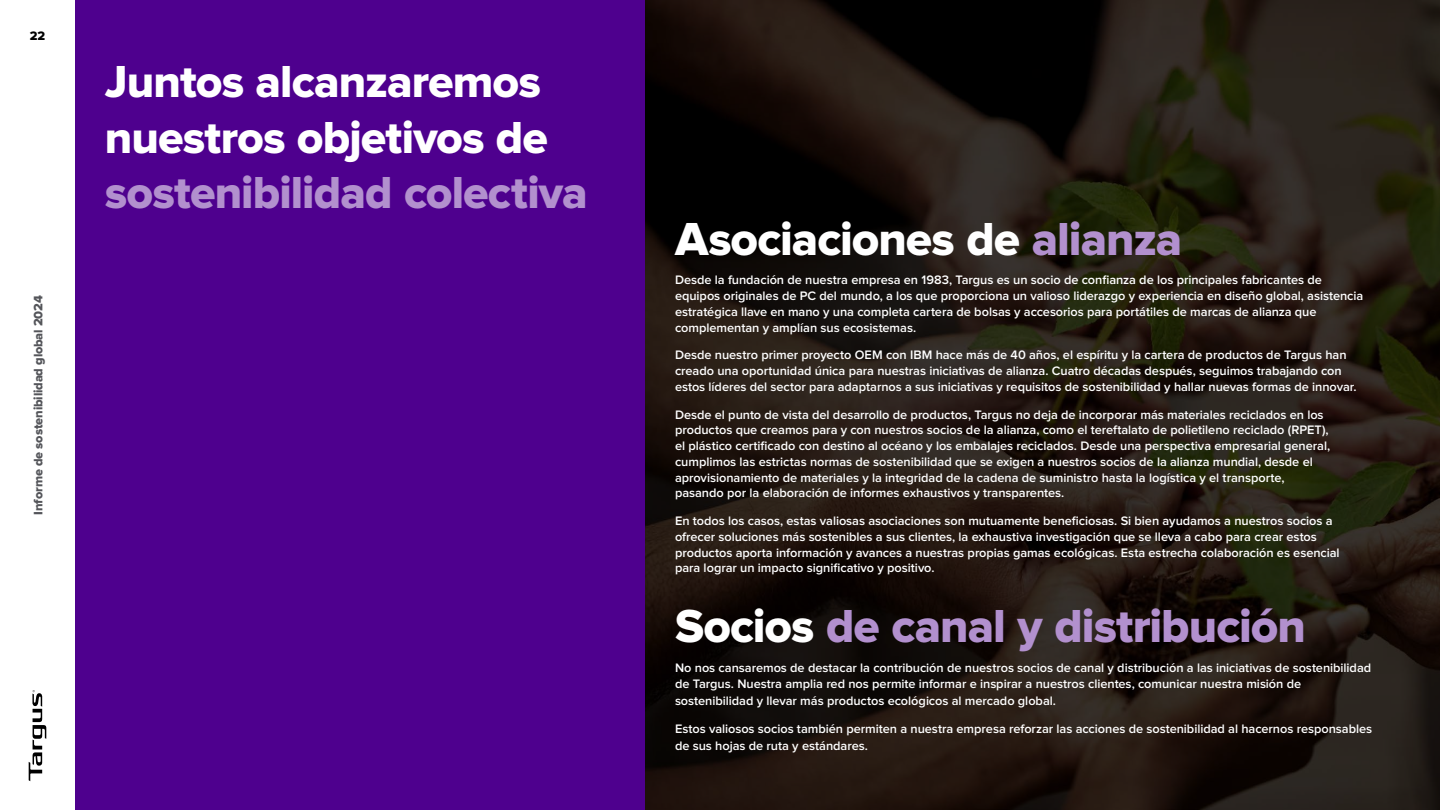
<style>
.page{position:relative;width:1440px;height:810px;background:#fff}
.page>*{position:absolute;margin:0;border:0;box-sizing:border-box;transform-origin:0 0}
.t1{font:48px "Proxima Nova Extrabld";letter-spacing:-.02em;color:#b290ce}
.t2{font:48px "Proxima Nova Extrabld";letter-spacing:-.02em;color:#fff}
.t3{font:46.5px/55.8px "Proxima Nova Extrabld";letter-spacing:-.02em;color:#fff}
.t4{font:46.5px "Proxima Nova Extrabld";letter-spacing:-.02em;color:#b290ce}
.t5{font:600 12.75px/15.8px "Proxima Nova";letter-spacing:-.005em;color:#fff}
.t6{font:12.75px "Proxima Nova Extrabld";letter-spacing:-.01em;color:#54555a}
.t7{font:12.75px "Proxima Nova Extrabld";color:#000}
.s1{color:#b290ce}
.s2{color:#fff}
</style>
<div class="page">
<img style="left:645px;top:0;width:795px;height:810px">
<div style="left:75px;top:0;width:570px;height:810px;background:#4e008e"></div>
<svg style="left:29px;top:690px;width:17px;height:91px"></svg>
<p class="t7" style="left:30px;top:30px;width:17px">22</p>
<p class="t6" style="left:32px;top:515px;width:221px;rotate:-90deg">Informe de sostenibilidad global 2024</p>
<h2 class="t3" style="left:105px;top:55px;width:445px">Juntos alcanzaremos nuestros objetivos de</h2>
<h2 class="t4" style="left:105px;top:172px;width:484px">sostenibilidad colectiva</h2>
<h1 class="t2" style="left:675px;top:217px;width:509px">Asociaciones de <span class="s1">alianza</span></h1>
<p class="t5" style="left:675px;top:273px;width:690px">Desde la fundación de nuestra empresa en 1983, Targus es un socio de confianza de los principales fabricantes de equipos originales de PC del mundo, a los que proporciona un valioso liderazgo y experiencia en diseño global, asistencia estratégica llave en mano y una completa cartera de bolsas y accesorios para portátiles de marcas de alianza que complementan y amplían sus ecosistemas.</p>
<p class="t5" style="left:675px;top:348px;width:683px">Desde nuestro primer proyecto OEM con IBM hace más de 40 años, el espíritu y la cartera de productos de Targus han creado una oportunidad única para nuestras iniciativas de alianza. Cuatro décadas después, seguimos trabajando con estos líderes del sector para adaptarnos a sus iniciativas y requisitos de sostenibilidad y hallar nuevas formas de innovar.</p>
<p class="t5" style="left:675px;top:407px;width:657px">Desde el punto de vista del desarrollo de productos, Targus no deja de incorporar más materiales reciclados en los productos que creamos para y con nuestros socios de la alianza, como el tereftalato de polietileno reciclado (RPET), el plástico certificado con destino al océano y los embalajes reciclados. Desde una perspectiva empresarial general, cumplimos las estrictas normas de sostenibilidad que se exigen a nuestros socios de la alianza mundial, desde el aprovisionamiento de materiales y la integridad de la cadena de suministro hasta la logística y el transporte, pasando por la elaboración de informes exhaustivos y transparentes.</p>
<p class="t5" style="left:675px;top:514px;width:666px">En todos los casos, estas valiosas asociaciones son mutuamente beneficiosas. Si bien ayudamos a nuestros socios a ofrecer soluciones más sostenibles a sus clientes, la exhaustiva investigación que se lleva a cabo para crear estos productos aporta información y avances a nuestras propias gamas ecológicas. Esta estrecha colaboración es esencial para lograr un impacto significativo y positivo.</p>
<h1 class="t1" style="left:675px;top:604px;width:632px"><span class="s2">Socios</span> de canal y distribución</h1>
<p class="t5" style="left:675px;top:660px;width:698px;line-height:16.5px">No nos cansaremos de destacar la contribución de nuestros socios de canal y distribución a las iniciativas de sostenibilidad de Targus. Nuestra amplia red nos permite informar e inspirar a nuestros clientes, comunicar nuestra misión de sostenibilidad y llevar más productos ecológicos al mercado global.</p>
<p class="t5" style="left:675px;top:722px;width:699px;line-height:16.5px">Estos valiosos socios también permiten a nuestra empresa reforzar las acciones de sostenibilidad al hacernos responsables de sus hojas de ruta y estándares.</p>
</div>
